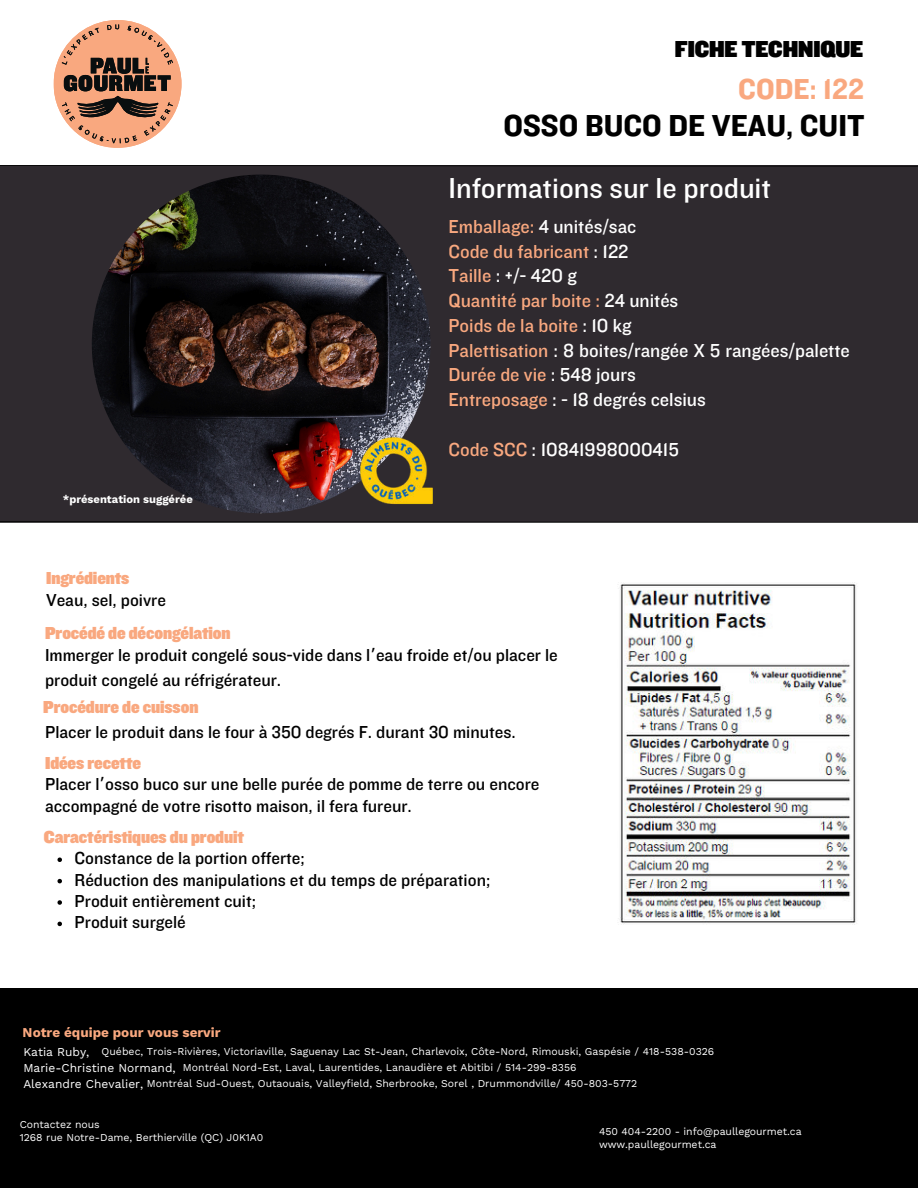
<style>
.page{position:relative;width:918px;height:1188px;background:#fff}
.page>*{position:absolute;margin:0;border:0;box-sizing:border-box;transform-origin:0 0}
.t1{font:31.5px "Knockout HTF51 Middleweight";color:#000}
.t2{font:30px "Knockout HTF31 Junior Middlewt";color:#fff}
.t3{font:30px "Knockout HTF51 Middleweight";color:#f9a87f}
.t4{font:24px "Knockout HTF91 Ultmt Middlewt";letter-spacing:-.005em;color:#000}
.t5{font:19.5px/24.8px "Knockout HTF31 Junior Middlewt";color:#f9a87f}
.t6{font:19.5px "Knockout HTF31 Junior Middlewt";color:#fff}
.t7{font:18px/21.3px "Knockout HTF31 Junior Middlewt";color:#000}
.t8{font:18px "Knockout HTF91 Ultmt Middlewt";letter-spacing:-.005em;color:#f9a87f}
.t9{font:700 13.5px "Work Sans";color:#f9a87f}
.t10{font:12px/16px "Work Sans";color:#fff}
.t11{font:700 11.1px "Work Sans";color:#fff}
.t12{font:10.5px/12.3px "Work Sans";color:#fff}
.s1{color:#fff}
.s2{color:#f9a87f}
.s3{font-family:"Noto Sans Gurmukhi"}
</style>
<div class="page">
<div style="left:0;top:165px;width:918px;height:358px;background:#2f2a2f"></div>
<svg style="left:54px;top:20px;width:128px;height:128px"></svg>
<div style="left:0;top:988px;width:918px;height:200px;background:#000"></div>
<img style="left:92px;top:175px;width:339px;height:338px;border-radius:50%">
<img style="left:620px;top:583px;width:236px;height:342px">
<svg style="left:57px;top:858px;width:5px;height:4px"></svg>
<svg style="left:57px;top:879px;width:5px;height:4px"></svg>
<svg style="left:57px;top:900px;width:5px;height:5px"></svg>
<svg style="left:57px;top:922px;width:5px;height:4px"></svg>
<img style="left:345px;top:421px;width:103px;height:98px">
<h3 class="t4" style="left:675px;top:36px;width:190px">FICHE TECHNIQUE</h3>
<h2 class="t3" style="left:738px;top:73px;width:127px">CODE: 122</h2>
<h1 class="t1" style="left:503px;top:109px;width:363px">OSSO BUCO DE VEAU, CUIT</h1>
<p class="t11" style="left:63px;top:491px;width:131px">*présentation suggérée</p>
<p class="t8" style="left:46px;top:568px;width:85px">Ingrédients</p>
<p class="t7" style="left:46px;top:590px;width:121px">Veau, sel, poivre</p>
<p class="t8" style="left:45px;top:624px;width:187px">Procédé de décongélation</p>
<h2 class="t2" style="left:448px;top:172px;width:324px">Informations sur le produit</h2>
<p class="t5" style="left:448px;top:215px;width:403px">Emballage: <span class="s1">4 unités/sac<br></span>Code du fabricant <span class="s1">: 122<br></span>Taille <span class="s1">: +/- 420 g<br></span>Quantité par boite : <span class="s1">24 unités<br></span>Poids de la boite <span class="s1">: 10 kg<br></span>Palettisation <span class="s1">: 8 boites/rangée X 5 rangées/palette<br></span>Durée de vie <span class="s1">: 548 jours<br></span>Entreposage <span class="s1">: - 18 degrés celsius</span></p>
<p class="t6" style="left:448px;top:439px;width:232px"><span class="s2">Code SCC</span> : 10841998000415</p>
<p class="t7" style="left:45px;top:643px;width:514px;line-height:24.8px">Immerger le produit congelé sous-vide dans l<span class="s3">’</span>eau froide et/ou placer le produit congelé au réfrigérateur.</p>
<p class="t8" style="left:43px;top:697px;width:157px">Procédure de cuisson</p>
<p class="t7" style="left:45px;top:721px;width:472px">Placer le produit dans le four à 350 degrés F. durant 30 minutes.</p>
<p class="t7" style="left:45px;top:774px;width:496px">Placer l<span class="s3">’</span>osso buco sur une belle purée de pomme de terre ou encore accompagné de votre risotto maison, il fera fureur.</p>
<p class="t8" style="left:45px;top:753px;width:97px">Idées recette</p>
<p class="t8" style="left:44px;top:827px;width:202px">Caractéristiques du produit</p>
<p class="t7" style="left:75px;top:848px;width:417px">Constance de la portion offerte;<br>Réduction des manipulations et du temps de préparation; Produit entièrement cuit;<br>Produit surgelé</p>
<p class="t9" style="left:23px;top:1023px;width:199px">Notre équipe pour vous servir</p>
<p class="t12" style="left:102px;top:1044px;width:614px">Québec, Trois-Rivières, Victoriaville, Saguenay Lac St-Jean, Charlevoix, Côte-Nord, Rimouski, Gaspésie / 418-538-0326</p>
<p class="t12" style="left:147px;top:1077px;width:492px">Montréal Sud-Ouest, Outaouais, Valleyfield, Sherbrooke, Sorel , Drummondville/ 450-803-5772</p>
<p class="t10" style="left:23px;top:1043px;width:154px">Katia Ruby,<br>Marie-Christine Normand,<br>Alexandre Chevalier,</p>
<p class="t12" style="left:183px;top:1061px;width:395px">Montréal Nord-Est, Laval, Laurentides, Lanaudière et Abitibi / 514-299-8356</p>
<p class="t12" style="left:20px;top:1118px;width:245px">Contactez nous<br>1268 rue Notre-Dame, Berthierville (QC) J0K1A0</p>
<p class="t12" style="left:599px;top:1125px;width:204px">450 404-2200 - info@paullegourmet.ca www.paullegourmet.ca</p>
</div>
